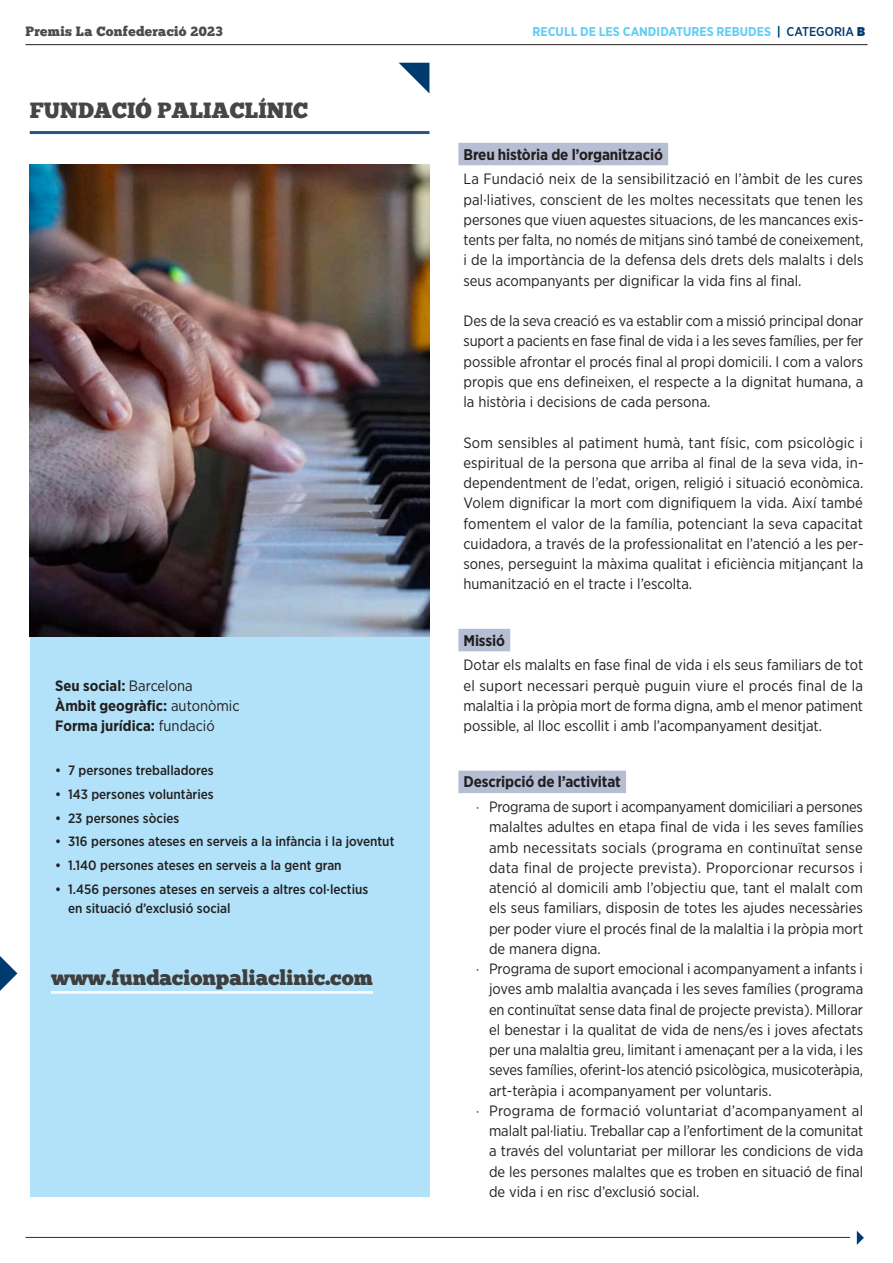
<style>
.page{position:relative;width:893px;height:1263px;background:#fff}
.page>*{position:absolute;margin:0;border:0;box-sizing:border-box;transform-origin:0 0}
._07_Entitat{font:22.05px "Chunk Five";color:#454647}
._03_WEB{font:21px "Chunk Five";color:#3e3e3f}
._01_TITOLET_BLAU_B{font:700 15.45px "Gotham Narrow";letter-spacing:-.01em;color:#231f20}
.t1{font:15px/20.2px "Gotham Narrow";color:#231f20;text-align:justify}
.SEU_SOCIAL{font:700 15px "Gotham Narrow";color:#231f20}
.t2{font:500 13.5px/19.5px "Gotham Narrow";color:#231f20}
.t3{font:13.5px "Chunk Five";letter-spacing:.02em;color:#4b4c4d}
.t4{font:700 12.75px "Gotham Narrow";color:#5fcdf5}
.s1{color:#003b70}
.s2{font-weight:500;color:#003b70}
.s3{font-weight:900;color:#003b70}
.s4{font-weight:400}
.s5{font-size:13.5px}
</style>
<div class="page">
<hr style="left:26px;top:1237px;width:824px;height:1px;background:#003b70">
<div style="left:30px;top:617px;width:399px;height:580px;background:#b1e2f9"></div>
<svg style="left:399px;top:63px;width:30px;height:30px"></svg>
<hr style="left:26px;top:44px;width:841px;height:1px;background:#231f20">
<svg style="left:857px;top:1231px;width:7px;height:14px"></svg>
<hr style="left:30px;top:131px;width:399px;height:3px;background:#235584">
<hr style="left:51px;top:991px;width:322px;height:3px;background:#fff">
<div style="left:458px;top:143px;width:210px;height:22px;background:#b5bed2"></div>
<div style="left:458px;top:629px;width:52px;height:22px;background:#b5bed2"></div>
<div style="left:458px;top:771px;width:168px;height:22px;background:#b5bed2"></div>
<img style="left:30px;top:164px;width:399px;height:473px">
<svg style="left:0;top:956px;width:17px;height:35px"></svg>
<p class="t3" style="left:26px;top:24px;width:199px">Premis La Confederació 2023</p>
<p class="t4" style="left:533px;top:24px;width:334px">RECULL DE LES CANDIDATURES REBUDES <span class="s1">|</span> <span class="s2">CATEGORIA</span> <span class="s3">B</span></p>
<p class="_07_Entitat" style="left:30px;top:97px;width:280px">FUNDACIÓ PALIACLÍNIC</p>
<p class="SEU_SOCIAL" style="left:55px;top:676px;width:139px">Seu social: <span class="s4">Barcelona</span></p>
<p class="SEU_SOCIAL" style="left:55px;top:696px;width:186px">Àmbit geogràfic: <span class="s4">autonòmic</span></p>
<p class="SEU_SOCIAL" style="left:55px;top:717px;width:161px">Forma jurídica: <span class="s4">fundació</span></p>
<p class="t2" style="left:55px;top:760px;width:160px">• 7 persones treballadores</p>
<p class="t2" style="left:55px;top:784px;width:160px">• 143 persones voluntàries</p>
<p class="t2" style="left:55px;top:808px;width:126px">• 23 persones sòcies</p>
<p class="t2" style="left:55px;top:832px;width:341px">• 316 persones ateses en serveis a la infància i la joventut</p>
<p class="t2" style="left:55px;top:855px;width:288px">• 1.140 persones ateses en serveis a la gent gran</p>
<p class="t2" style="left:68px;top:879px;width:302px;text-indent:-13px">• 1.456 persones ateses en serveis a altres col·lectius en situació d’exclusió social</p>
<p class="_03_WEB" style="left:51px;top:965px;width:323px">www.fundacionpaliaclinic.com</p>
<p class="_01_TITOLET_BLAU_B" style="left:463px;top:145px;width:201px">Breu història de l’organització</p>
<p class="t1" style="left:463px;top:169px;width:402px">La Fundació neix de la sensibilització en l’àmbit de les cures pal·liatives, conscient de les moltes necessitats que tenen les persones que viuen aquestes situacions, de les mancances exis&shy;tents per falta, no només de mitjans sinó també de coneixement, i de la importància de la defensa dels drets dels malalts i dels seus acompanyants per dignificar la vida fins al final.</p>
<p class="t1" style="left:463px;top:310px;width:401px">Des de la seva creació es va establir com a missió principal donar suport a pacients en fase final de vida i a les seves famílies, per fer possible afrontar el procés final al propi domicili. I com a valors propis que ens defineixen, el respecte a la dignitat humana, a la història i decisions de cada persona.</p>
<p class="t1" style="left:463px;top:432px;width:402px">Som sensibles al patiment humà, tant físic, com psicològic i espiritual de la persona que arriba al final de la seva vida, in&shy;dependentment de l’edat, origen, religió i situació econòmica.<br>Volem dignificar la mort com dignifiquem la vida. Així també fomentem el valor de la família, potenciant la seva capacitat cuidadora, a través de la professionalitat en l’atenció a les per&shy;sones, perseguint la màxima qualitat i eficiència mitjançant la humanització en el tracte i l’escolta.</p>
<p class="_01_TITOLET_BLAU_B" style="left:463px;top:631px;width:43px">Missió</p>
<p class="t1" style="left:463px;top:655px;width:401px">Dotar els malalts en fase final de vida i els seus familiars de tot el suport necessari perquè puguin viure el procés final de la malaltia i la pròpia mort de forma digna, amb el menor patiment possible, al lloc escollit i amb l’acompanyament desitjat.</p>
<p class="_01_TITOLET_BLAU_B" style="left:463px;top:772px;width:159px">Descripció de l’activitat</p>
<p class="t1" style="left:489px;top:796px;width:376px;text-indent:-13px"><span class="s5">·</span> Programa de suport i acompanyament domiciliari a persones malaltes adultes en etapa final de vida i les seves famílies amb necessitats socials (programa en continuïtat sense data final de projecte prevista). Proporcionar recursos i atenció al domicili amb l’objectiu que, tant el malalt com els seus familiars, disposin de totes les ajudes necessàries per poder viure el procés final de la malaltia i la pròpia mort de manera digna.</p>
<p class="t1" style="left:489px;top:958px;width:376px;text-indent:-13px"><span class="s5">·</span> Programa de suport emocional i acompanyament a infants i joves amb malaltia avançada i les seves famílies (programa en continuïtat sense data final de projecte prevista). Millorar el benestar i la qualitat de vida de nens/es i joves afectats per una malaltia greu, limitant i amenaçant per a la vida, i les seves famílies, oferint-los atenció psicològica, musicoteràpia, art-teràpia i acompanyament per voluntaris.</p>
<p class="t1" style="left:489px;top:1100px;width:376px;text-indent:-13px"><span class="s5">·</span> Programa de formació voluntariat d’acompanyament al malalt pal·liatiu. Treballar cap a l’enfortiment de la comunitat a través del voluntariat per millorar les condicions de vida de les persones malaltes que es troben en situació de final de vida i en risc d’exclusió social.</p>
</div>
